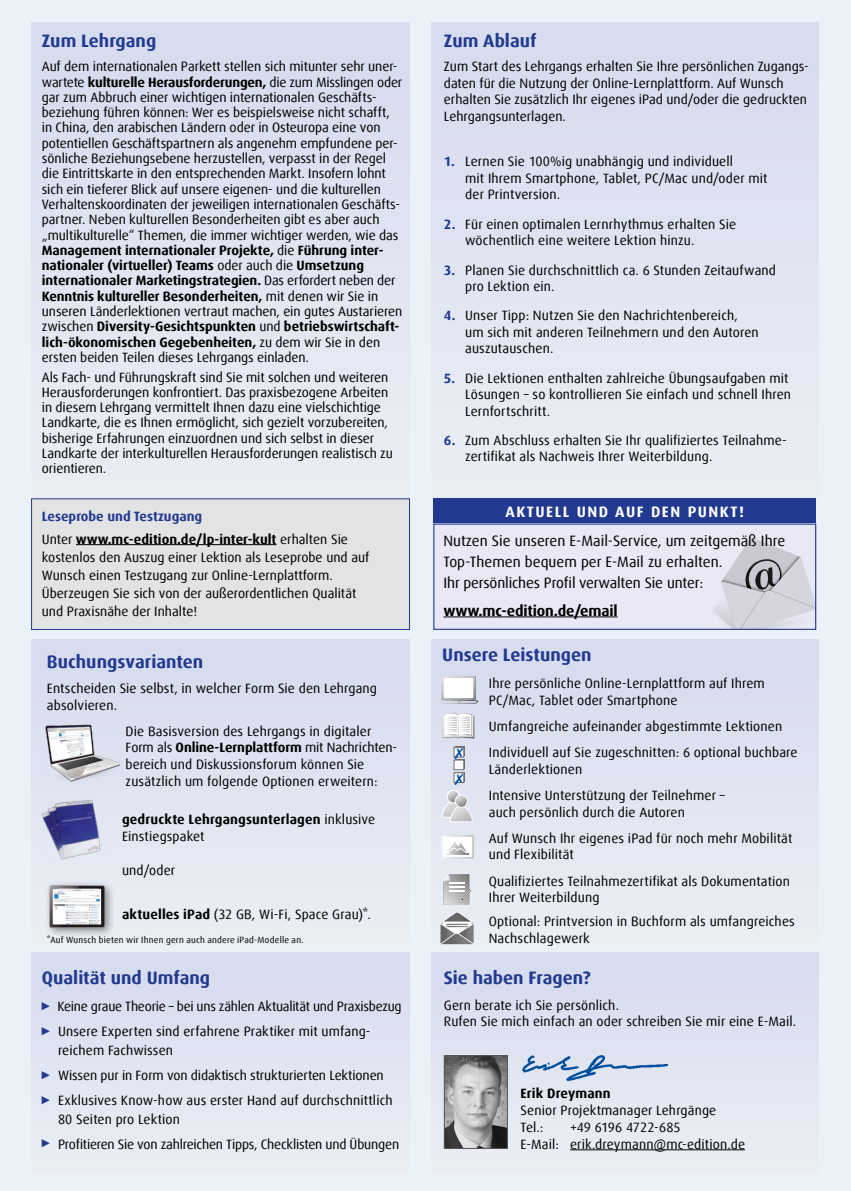
<style>
.page{position:relative;width:851px;height:1191px;background:#fff}
.page>*{position:absolute;margin:0;border:0;box-sizing:border-box;transform-origin:0 0}
.t1{font:700 18px "Dax Offc";color:#213a8f}
.t2{font:15px/21px "Dax Offc";color:#000}
.t3{font:700 15px "Dax Offc";letter-spacing:-.01em;color:#000}
.t4{font:700 15px "Dax Offc";letter-spacing:.1em;color:#fff}
.t5{font:13.5px/15.3px "Dax Offc";color:#000}
.t6{font:700 13.5px/16.8px "Dax Offc";color:#000}
.t7{font:9px "Dax Offc";letter-spacing:.025em;color:#000}
.s1{font-weight:700}
.s2{color:#213a8f}
.s3{font-weight:400}
.s4{font-family:"Courier New";color:#213a8f}
.s5{font-weight:700;color:#213a8f}
</style>
<div class="page">
<div style="left:0;top:0;width:850px;height:1191px;background:#eaf1f9"></div>
<div style="left:31px;top:22px;width:379px;height:485px;background:#e0e4f1"></div>
<div style="left:431px;top:22px;width:387px;height:485px;background:#e0e4f1"></div>
<div style="left:31px;top:952px;width:379px;height:222px;background:#e0e5f1"></div>
<div style="left:431px;top:952px;width:387px;height:222px;background:#dfe3f1"></div>
<hr style="left:570px;top:1149px;width:175px;height:1px;background:#000">
<img style="left:446px;top:1057px;width:59px;height:89px">
<div style="left:444px;top:1055px;width:63px;height:93px;border:1px solid #575756"></div>
<img style="left:522px;top:1055px;width:147px;height:27px">
<div style="left:31px;top:639px;width:379px;height:306px;background:#e0e4f1"></div>
<img style="left:41px;top:800px;width:60px;height:60px">
<img style="left:45px;top:724px;width:76px;height:58px">
<div style="left:44px;top:880px;width:71px;height:58px;background:#000;opacity:.45"></div>
<img style="left:44px;top:885px;width:68px;height:47px">
<div style="left:431px;top:639px;width:387px;height:306px;background:#e0e4f1"></div>
<div style="left:31px;top:498px;width:379px;height:132px;background:#e3e3e3"></div>
<hr style="left:76px;top:544px;width:200px;height:1px;background:#000">
<div style="left:433px;top:498px;width:383px;height:25px;background:#213a8f"></div>
<div style="left:434px;top:524px;width:381px;height:105px;background:#e9e8f6"></div>
<img style="left:713px;top:538px;width:101px;height:90px">
<div style="left:433px;top:523px;width:383px;height:107px;border:1px solid #213a8f"></div>
<hr style="left:443px;top:616px;width:174px;height:1px;background:#000">
<svg style="left:441px;top:835px;width:33px;height:23px"></svg>
<svg style="left:443px;top:874px;width:28px;height:31px"></svg>
<svg style="left:442px;top:713px;width:32px;height:26px"></svg>
<img style="left:440px;top:912px;width:33px;height:32px">
<svg style="left:441px;top:790px;width:32px;height:33px"></svg>
<svg style="left:439px;top:676px;width:39px;height:27px"></svg>
<div style="left:455px;top:772px;width:10px;height:9px;background:#706f6f"></div>
<svg style="left:454px;top:772px;width:10px;height:10px"></svg>
<div style="left:455px;top:746px;width:10px;height:10px;background:#706f6f"></div>
<svg style="left:454px;top:747px;width:10px;height:10px"></svg>
<div style="left:455px;top:759px;width:10px;height:10px;background:#706f6f"></div>
<svg style="left:454px;top:760px;width:10px;height:10px"></svg>
<svg style="left:455px;top:748px;width:8px;height:35px"></svg>
<h1 class="t1" style="left:42px;top:30px;width:116px">Zum Lehrgang</h1>
<p class="t5" style="left:42px;top:59px;width:362px">Auf dem internationalen Parkett stellen sich mitunter sehr uner&shy;wartete <span class="s1">kulturelle Herausforderungen,</span> die zum Misslingen oder gar zum Abbruch einer wichtigen internationalen Geschäfts&shy;beziehung führen können: Wer es beispielsweise nicht schafft, in China, den arabischen Ländern oder in Osteuropa eine von potentiellen Geschäftspartnern als angenehm empfundene per&shy;sönliche Beziehungsebene herzustellen, verpasst in der Regel die Eintrittskarte in den entsprechenden Markt. Insofern lohnt sich ein tieferer Blick auf unsere eigenen- und die kulturellen Verhaltenskoordinaten der jeweiligen internationalen Geschäfts&shy;partner. Neben kulturellen Besonderheiten gibt es aber auch „multikulturelle“ Themen, die immer wichtiger werden, wie das <span class="s1">Management internationaler Projekte,</span> die <span class="s1">Führung inter&shy;nationaler (virtueller) Teams</span> oder auch die <span class="s1">Umsetzung internationaler Marketingstrategien.</span> Das erfordert neben der <span class="s1">Kenntnis kultureller Besonderheiten,</span> mit denen wir Sie in unseren Länderlektionen vertraut machen, ein gutes Austarieren zwischen <span class="s1">Diversity-Gesichtspunkten</span> und <span class="s1">betriebswirtschaft&shy;lich-ökonomischen Gegebenheiten,</span> zu dem wir Sie in den ersten beiden Teilen dieses Lehrgangs einladen.</p>
<p class="t5" style="left:42px;top:369px;width:352px">Als Fach- und Führungskraft sind Sie mit solchen und weiteren Herausforderungen konfrontiert. Das praxisbezogene Arbeiten in diesem Lehrgang vermittelt Ihnen dazu eine vielschichtige Landkarte, die es Ihnen ermöglicht, sich gezielt vorzubereiten, bisherige Erfahrungen einzuordnen und sich selbst in dieser Landkarte der interkulturellen Herausforderungen realistisch zu orientieren.</p>
<p class="t6" style="left:42px;top:506px;width:307px;line-height:22.2px"><span class="s2">Leseprobe und Testzugang<br></span><span class="s3">Unter</span> www.mc-edition.de/lp-inter-kult <span class="s3">erhalten Sie</span></p>
<p class="t5" style="left:42px;top:548px;width:329px;line-height:18px">kostenlos den Auszug einer Lektion als Leseprobe und auf Wunsch einen Testzugang zur Online-Lernplattform.<br>Überzeugen Sie sich von der außerordentlichen Qualität und Praxisnähe der Inhalte!</p>
<h1 class="t1" style="left:47px;top:650px;width:158px">Buchungsvarianten</h1>
<p class="t5" style="left:47px;top:680px;width:331px;line-height:16.8px">Entscheiden Sie selbst, in welcher Form Sie den Lehrgang absolvieren.</p>
<p class="t5" style="left:126px;top:722px;width:273px;line-height:16.8px">Die Basisversion des Lehrgangs in digitaler Form als <span class="s1">Online-Lernplattform</span> mit Nachrichten&shy;bereich und Diskussionsforum können Sie zusätzlich um folgende Optionen erweitern:</p>
<p class="t6" style="left:122px;top:811px;width:255px">gedruckte Lehrgangsunterlagen <span class="s3">inklusive<br>Einstiegspaket</span></p>
<p class="t5" style="left:122px;top:863px;width:55px">und/oder</p>
<p class="t5" style="left:122px;top:907px;width:250px"><span class="s1">aktuelles iPad</span> (32 GB, Wi-Fi, Space Grau)*.</p>
<p class="t7" style="left:47px;top:934px;width:258px">*Auf Wunsch bieten wir Ihnen gern auch andere iPad-Modelle an.</p>
<h1 class="t1" style="left:42px;top:966px;width:170px">Qualität und Umfang</h1>
<p class="t5" style="left:42px;top:994px;width:361px;line-height:25px"><span class="s4">►</span> Keine graue Theorie – bei uns zählen Aktualität und Praxisbezug <span class="s4">►</span> Unsere Experten sind erfahrene Praktiker mit umfang-</p>
<p class="t5" style="left:42px;top:1038px;width:352px;line-height:25px;text-indent:16px">reichem Fachwissen<br><span class="s4">►</span> Wissen pur in Form von didaktisch strukturierten Lektionen <span class="s4">►</span> Exklusives Know-how aus erster Hand auf durchschnittlich</p>
<p class="t5" style="left:42px;top:1106px;width:359px;line-height:25px;text-indent:16px">80 Seiten pro Lektion<br><span class="s4">►</span> Profitieren Sie von zahlreichen Tipps, Checklisten und Übungen</p>
<h1 class="t1" style="left:444px;top:30px;width:94px">Zum Ablauf</h1>
<p class="t5" style="left:444px;top:58px;width:366px;line-height:16.5px">Zum Start des Lehrgangs erhalten Sie Ihre persönlichen Zugangs&shy;daten für die Nutzung der Online-Lernplattform. Auf Wunsch erhalten Sie zusätzlich Ihr eigenes iPad und/oder die gedruckten Lehrgangsunterlagen.</p>
<p class="t5" style="left:465px;top:154px;width:304px;line-height:16.5px;text-indent:-21px"><span class="s5">1.</span> Lernen Sie 100%ig unabhängig und individuell<br>mit Ihrem Smartphone, Tablet, PC/Mac und/oder mit der Printversion.</p>
<p class="t5" style="left:465px;top:216px;width:272px;line-height:16.5px;text-indent:-21px"><span class="s5">2.</span> Für einen optimalen Lernrhythmus erhalten Sie wöchentlich eine weitere Lektion hinzu.</p>
<p class="t5" style="left:465px;top:262px;width:312px;line-height:16.5px;text-indent:-21px"><span class="s5">3.</span> Planen Sie durchschnittlich ca. 6 Stunden Zeitaufwand pro Lektion ein.</p>
<p class="t5" style="left:465px;top:307px;width:295px;line-height:16.5px;text-indent:-21px"><span class="s5">4.</span> Unser Tipp: Nutzen Sie den Nachrichtenbereich, um sich mit anderen Teilnehmern und den Autoren auszutauschen.</p>
<p class="t5" style="left:465px;top:370px;width:327px;line-height:16.5px;text-indent:-21px"><span class="s5">5.</span> Die Lektionen enthalten zahlreiche Übungsaufgaben mit<br>Lösungen – so kontrollieren Sie einfach und schnell Ihren<br>Lernfortschritt.</p>
<p class="t5" style="left:465px;top:432px;width:323px;line-height:16.5px;text-indent:-21px"><span class="s5">6.</span> Zum Abschluss erhalten Sie Ihr qualifiziertes Teilnahme&shy;zertifikat als Nachweis Ihrer Weiterbildung.</p>
<p class="t4" style="left:505px;top:502px;width:240px">AKTUELL UND AUF DEN PUNKT!</p>
<p class="t2" style="left:443px;top:531px;width:343px">Nutzen Sie unseren E-Mail-Service, um zeitgemäß Ihre<br>Top-Themen bequem per E-Mail zu erhalten.<br>Ihr persönliches Profil verwalten Sie unter:</p>
<p class="t3" style="left:443px;top:601px;width:176px">www.mc-edition.de/email</p>
<h1 class="t1" style="left:442px;top:642px;width:151px">Unsere Leistungen</h1>
<p class="t5" style="left:488px;top:675px;width:277px;line-height:16.5px">Ihre persönliche Online-Lernplattform auf Ihrem<br>PC/Mac, Tablet oder Smartphone</p>
<p class="t5" style="left:488px;top:713px;width:310px;line-height:26.2px">Umfangreiche aufeinander abgestimmte Lektionen<br>Individuell auf Sie zugeschnitten: 6 optional buchbare</p>
<p class="t5" style="left:488px;top:756px;width:237px;line-height:26.2px">Länderlektionen<br>Intensive Unterstützung der Teilnehmer –</p>
<p class="t5" style="left:488px;top:799px;width:305px;line-height:26.2px">auch persönlich durch die Autoren<br>Auf Wunsch Ihr eigenes iPad für noch mehr Mobilität</p>
<p class="t5" style="left:488px;top:841px;width:303px;line-height:26.2px">und Flexibilität<br>Qualifiziertes Teilnahmezertifikat als Dokumentation</p>
<p class="t5" style="left:488px;top:885px;width:307px;line-height:24.2px">Ihrer Weiterbildung<br>Optional: Printversion in Buchform als umfangreiches</p>
<p class="t5" style="left:488px;top:930px;width:102px">Nachschlagewerk</p>
<h1 class="t1" style="left:444px;top:966px;width:148px">Sie haben Fragen?</h1>
<p class="t5" style="left:444px;top:996px;width:353px;line-height:16.8px">Gern berate ich Sie persönlich.<br>Rufen Sie mich einfach an oder schreiben Sie mir eine E-Mail.</p>
<p class="t6" style="left:520px;top:1085px;width:92px">Erik Dreymann</p>
<p class="t5" style="left:520px;top:1102px;width:197px;line-height:16.8px">Senior Projektmanager Lehrgänge<br>Tel.:</p>
<p class="t5" style="left:520px;top:1119px;width:226px;line-height:16.8px;text-indent:49px">+49 6196 4722-685<br>E-Mail: erik.dreymann@mc-edition.de</p>
</div>
